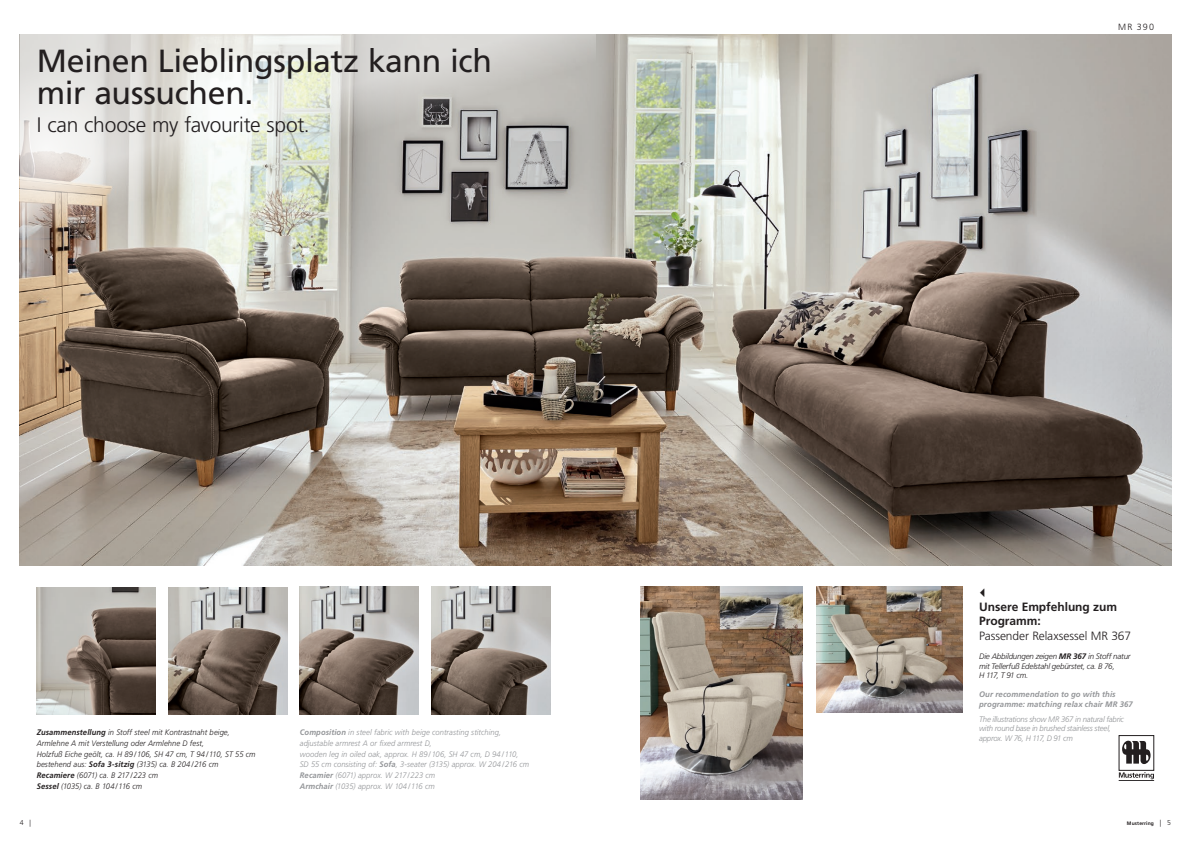
<style>
.page{position:relative;width:1191px;height:842px;background:#fff}
.page>*{position:absolute;margin:0;border:0;box-sizing:border-box;transform-origin:0 0}
.t1{font:32px/32px "Frutiger LT Std";letter-spacing:-.015em;color:#231f20}
.t2{font:300 21px "Frutiger LT Std";letter-spacing:-.015em;color:#231f20}
.t3{font:700 12px/14.4px "Frutiger LT Std";letter-spacing:-.005em;color:#231f20}
.t4{font:300 12px "Frutiger LT Std";letter-spacing:-.005em;color:#231f20}
.t5{font:300 9px "Frutiger LT Std";color:#231f20}
.t6{font:italic 300 8px/10.6px "Frutiger LT Std";color:#939598;scale:.95 1}
.t7{font:italic 300 8px/10.6px "Frutiger LT Std";color:#231f20;scale:.95 1}
.t8{font:italic 300 8px/9.6px "Frutiger LT Std";letter-spacing:-.025em;color:#939598}
.t9{font:italic 300 8px/9.6px "Frutiger LT Std";letter-spacing:-.025em;color:#231f20}
.t10{font:italic 700 8px/9.6px "Frutiger LT Std";letter-spacing:.015em;color:#939598}
.t11{font:300 7px "Frutiger LT Std";color:#231f20}
.t12{font:700 5px "Frutiger LT Std";letter-spacing:.025em;color:#231f20}
.s1{font-weight:700}
.s2{font-weight:300;font-size:7px}
</style>
<div class="page">
<img style="left:20px;top:34px;width:1151px;height:531px">
<svg style="left:1118px;top:735px;width:36px;height:46px"></svg>
<img style="left:300px;top:586px;width:118px;height:128px">
<img style="left:37px;top:587px;width:118px;height:127px">
<img style="left:168px;top:587px;width:119px;height:127px">
<img style="left:431px;top:586px;width:119px;height:128px">
<img style="left:816px;top:586px;width:146px;height:127px">
<img style="left:641px;top:586px;width:161px;height:213px">
<svg style="left:19px;top:48px;width:1px;height:201px"></svg>
<svg style="left:20px;top:34px;width:575px;height:276px;background:#bebab3"></svg>
<h1 class="t1" style="left:37px;top:45px;width:456px">Meinen Lieblingsplatz kann ich mir aussuchen.</h1>
<h2 class="t2" style="left:37px;top:113px;width:274px">I can choose my favourite spot.</h2>
<p class="t7" style="left:37px;top:727px;width:232px"><span class="s1">Zusammenstellung</span> in Stoff steel mit Kontrastnaht beige, Armlehne A mit Verstellung oder Armlehne D fest,<br>Holzfuß Eiche geölt, ca. H 89/106, SH 47 cm, T 94/110, ST 55 cm bestehend aus: <span class="s1">Sofa 3-sitzig</span> (3135) ca. B 204/216 cm <span class="s1">Recamiere</span> (6071) ca. B 217/223 cm<br><span class="s1">Sessel</span> (1035) ca. B 104/116 cm</p>
<p class="t6" style="left:300px;top:727px;width:243px"><span class="s1">Composition</span> in steel fabric with beige contrasting stitching, adjustable armrest A or fixed armrest D,<br>wooden leg in oiled oak, approx. H 89/106, SH 47 cm, D 94/110, SD 55 cm consisting of: <span class="s1">Sofa</span>, 3-seater (3135) approx. W 204/216 cm <span class="s1">Recamier</span> (6071) approx. W 217/223 cm<br><span class="s1">Armchair</span> (1035) approx. W 104/116 cm</p>
<p class="t5" style="left:1118px;top:22px;width:37px">MR 390</p>
<h3 class="t3" style="left:979px;top:600px;width:139px">Unsere Empfehlung zum<br>Programm:</h3>
<h3 class="t4" style="left:979px;top:629px;width:154px">Passender Relaxsessel MR 367</h3>
<p class="t9" style="left:979px;top:652px;width:153px">Die Abbildungen zeigen <span class="s1">MR 367</span> in Stoff natur mit Tellerfuß Edelstahl gebürstet, ca. B 76,<br>H 117, T 91 cm.</p>
<p class="t10" style="left:979px;top:690px;width:155px">Our recommendation to go with this programme: matching relax chair MR 367</p>
<p class="t8" style="left:979px;top:714px;width:146px">The illustrations show MR 367 in natural fabric with round base in brushed stainless steel, approx. W 76, H 117, D 91 cm</p>
<p class="t11" style="left:20px;top:818px;width:13px">4 |</p>
<p class="t12" style="left:1127px;top:820px;width:46px">Musterring <span class="s2">| 5</span></p>
</div>
